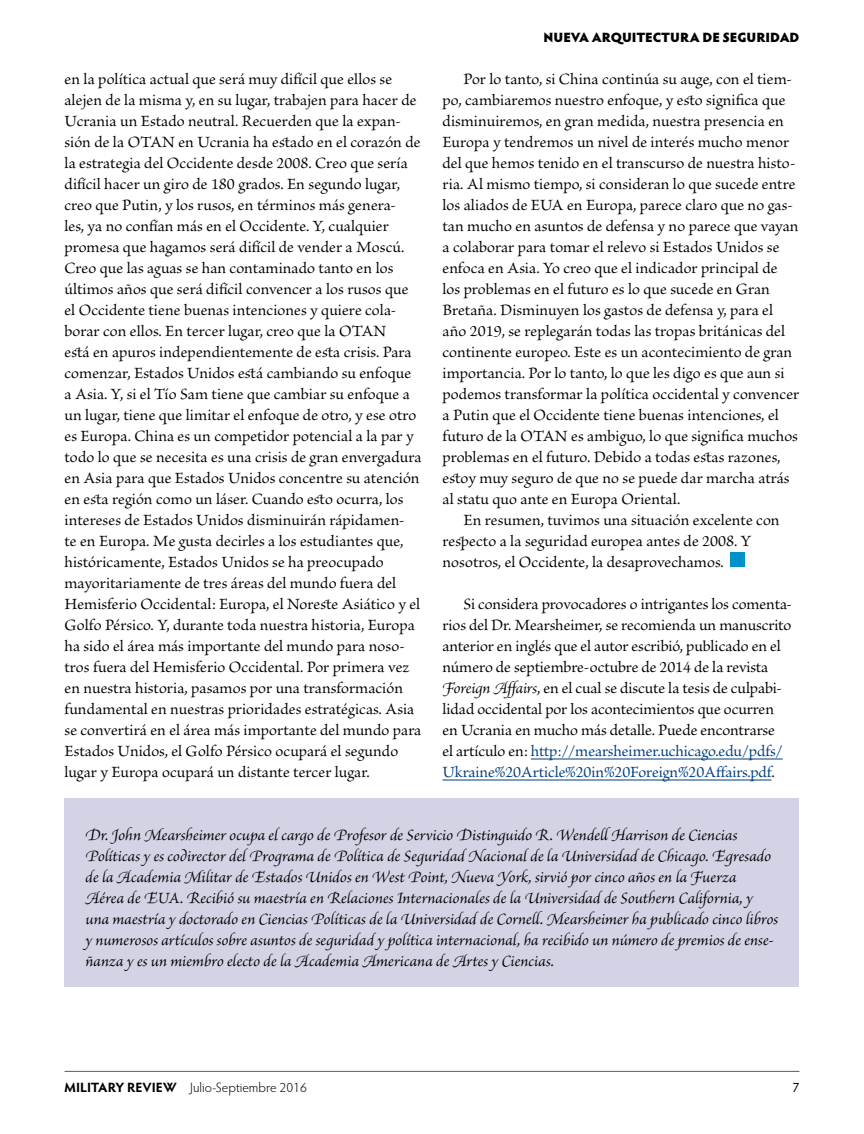
<style>
.page{position:relative;width:864px;height:1134px;background:#fff}
.page>*{position:absolute;margin:0;border:0;box-sizing:border-box;transform-origin:0 0}
.t1{font:16.5px/21px "Brioso Pro";color:#000}
.t2{font:italic 16.5px/21px "Brioso Pro";color:#000}
.t3{font:300 13.5px "Hypatia Sans Pro";color:#000}
.t4{font:900 13.5px "Hypatia Sans Pro";letter-spacing:-.01em;color:#000}
.t5{font:13.5px "Hypatia Sans Pro";color:#000}
.s1{font-style:italic}
.s2{color:#003e7e}
.s3{font-weight:700}
</style>
<div class="page">
<hr style="left:65px;top:1071px;width:734px;height:1px;background:#58595b">
<hr style="left:531px;top:759px;width:252px;height:1px;background:#003e7e">
<hr style="left:442px;top:780px;width:329px;height:1px;background:#003e7e">
<div style="left:730px;top:552px;width:15px;height:15px;background:#0090cc"></div>
<div style="left:64px;top:798px;width:736px;height:189px;background:#d4d3e6"></div>
<p class="t4" style="left:544px;top:27px;width:257px">NUEVA ARQUITECTURA DE SEGURIDAD</p>
<p class="t1" style="left:64px;top:69px;width:359px">en la política actual que será muy difícil que ellos se alejen de la misma y, en su lugar, trabajen para hacer de Ucrania un Estado neutral. Recuerden que la expan&shy;sión de la OTAN en Ucrania ha estado en el corazón de la estrategia del Occidente desde 2008. Creo que sería difícil hacer un giro de 180 grados. En segundo lugar, creo que Putin, y los rusos, en términos más genera-<br>les, ya no confían más en el Occidente. Y, cualquier promesa que hagamos será difícil de vender a Moscú.<br>Creo que las aguas se han contaminado tanto en los últimos años que será difícil convencer a los rusos que el Occidente tiene buenas intenciones y quiere cola&shy;borar con ellos. En tercer lugar, creo que la OTAN<br>está en apuros independientemente de esta crisis. Para comenzar, Estados Unidos está cambiando su enfoque a Asia. Y, si el Tío Sam tiene que cambiar su enfoque a un lugar, tiene que limitar el enfoque de otro, y ese otro es Europa. China es un competidor potencial a la par y todo lo que se necesita es una crisis de gran envergadura en Asia para que Estados Unidos concentre su atención en esta región como un láser. Cuando esto ocurra, los intereses de Estados Unidos disminuirán rápidamen-<br>te en Europa. Me gusta decirles a los estudiantes que, históricamente, Estados Unidos se ha preocupado mayoritariamente de tres áreas del mundo fuera del Hemisferio Occidental: Europa, el Noreste Asiático y el Golfo Pérsico. Y, durante toda nuestra historia, Europa ha sido el área más importante del mundo para noso&shy;tros fuera del Hemisferio Occidental. Por primera vez en nuestra historia, pasamos por una transformación fundamental en nuestras prioridades estratégicas. Asia se convertirá en el área más importante del mundo para Estados Unidos, el Golfo Pérsico ocupará el segundo lugar y Europa ocupará un distante tercer lugar.</p>
<p class="t1" style="left:443px;top:69px;width:358px;text-indent:21px">Por lo tanto, si China continúa su auge, con el tiem&shy;po, cambiaremos nuestro enfoque, y esto significa que disminuiremos, en gran medida, nuestra presencia en Europa y tendremos un nivel de interés mucho menor del que hemos tenido en el transcurso de nuestra histo&shy;ria. Al mismo tiempo, si consideran lo que sucede entre los aliados de EUA en Europa, parece claro que no gas&shy;tan mucho en asuntos de defensa y no parece que vayan a colaborar para tomar el relevo si Estados Unidos se enfoca en Asia. Yo creo que el indicador principal de los problemas en el futuro es lo que sucede en Gran Bretaña. Disminuyen los gastos de defensa y, para el año 2019, se replegarán todas las tropas británicas del continente europeo. Este es un acontecimiento de gran importancia. Por lo tanto, lo que les digo es que aun si podemos transformar la política occidental y convencer a Putin que el Occidente tiene buenas intenciones, el futuro de la OTAN es ambiguo, lo que significa muchos problemas en el futuro. Debido a todas estas razones, estoy muy seguro de que no se puede dar marcha atrás al statu quo ante en Europa Oriental.</p>
<p class="t1" style="left:443px;top:510px;width:339px;text-indent:21px">En resumen, tuvimos una situación excelente con respecto a la seguridad europea antes de 2008. Y nosotros, el Occidente, la desaprovechamos.</p>
<p class="t1" style="left:443px;top:594px;width:351px;text-indent:21px">Si considera provocadores o intrigantes los comenta&shy;rios del Dr. Mearsheimer, se recomienda un manuscrito anterior en inglés que el autor escribió, publicado en el número de septiembre-octubre de 2014 de la revista <span class="s1">Foreign Affairs</span>, en el cual se discute la tesis de culpabi&shy;lidad occidental por los acontecimientos que ocurren en Ucrania en mucho más detalle. Puede encontrarse<br>el artículo en: <span class="s2">http://mearsheimer.uchicago.edu/pdfs/ Ukraine%20Article%20in%20Foreign%20Affairs.pdf</span>.</p>
<p class="t2" style="left:86px;top:824px;width:694px">Dr. John Mearsheimer ocupa el cargo de Profesor de Servicio Distinguido R. Wendell Harrison de Ciencias Políticas y es codirector del Programa de Política de Seguridad Nacional de la Universidad de Chicago. Egresado de la Academia Militar de Estados Unidos en West Point, Nueva York, sirvió por cinco años en la Fuerza Aérea de EUA. Recibió su maestría en Relaciones Internacionales de la Universidad de Southern California, y una maestría y doctorado en Ciencias Políticas de la Universidad de Cornell. Mearsheimer ha publicado cinco libros y numerosos artículos sobre asuntos de seguridad y política internacional, ha recibido un número de premios de ense&shy;ñanza y es un miembro electo de la Academia Americana de Artes y Ciencias.</p>
<p class="t3" style="left:64px;top:1079px;width:244px"><span class="s3">MILITARY REVIEW</span> Julio-Septiembre 2016</p>
<p class="t5" style="left:793px;top:1078px;width:8px">7</p>
</div>
